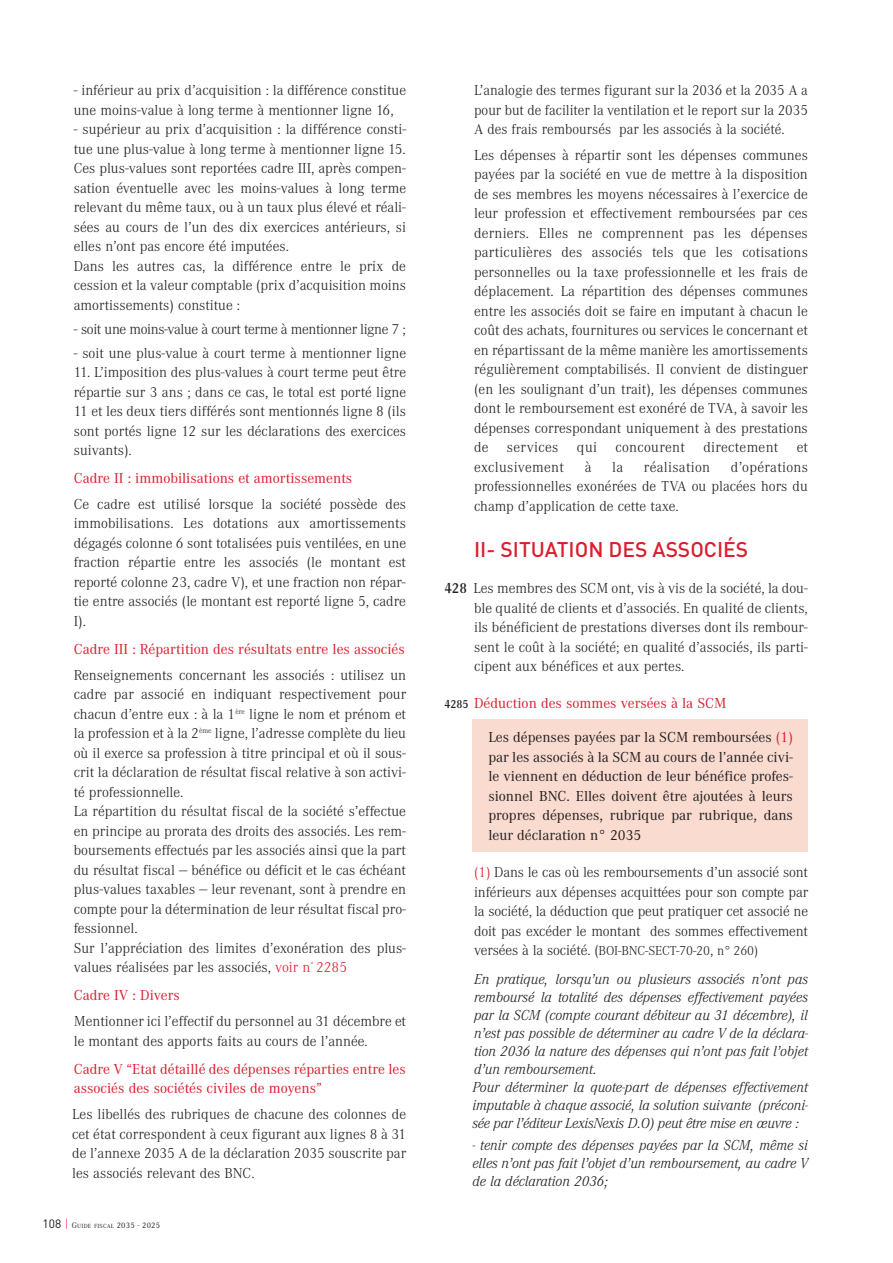
<style>
.page{position:relative;width:893px;height:1263px;background:#fff}
.page>*{position:absolute;margin:0;border:0;box-sizing:border-box;transform-origin:0 0}
.t1{font:500 21px "DIN";color:#db1e30}
.t2{font:300 15px/19.5px "Corporate A";color:#231f20;text-align:justify}
.t3{font:italic 300 15px/18px "Corporate A";color:#231f20}
.t4{font:15px/19.5px "Corporate A";color:#231f20;text-align:justify}
.t5{font:15px/19.5px "Corporate A";color:#db1e30}
.t6{font:300 15px "Corporate A";letter-spacing:-.025em;color:#231f20}
.t7{font:300 15px "Corporate A";letter-spacing:.02em;color:#231f20}
.t8{font:300 13.5px "Corporate A";letter-spacing:-.01em;color:#231f20}
.t9{font:8.25px "Corporate A";letter-spacing:.025em;color:#231f20}
.s1{color:#db1e30}
.s2{font-family:"DIN";font-size:12px}
.s3{font-family:"DIN";font-weight:300;font-size:12px;color:#db1e30}
.s4{font-size:6.15px}
.s5{font-weight:600}
.s6{font-weight:600;font-size:12px;color:#231f20}
.s7{font-size:15px}
</style>
<div class="page">
<div style="left:473px;top:719px;width:335px;height:132px;background:#f9dbd0"></div>
<p class="t2" style="left:74px;top:82px;width:334px">- inférieur au prix d’acquisition : la différence constitue une moins-value à long terme à mentionner ligne 16,</p>
<p class="t2" style="left:74px;top:121px;width:334px;text-align:left">- supérieur au prix d’acquisition : la différence consti&shy;tue une plus-value à long terme à mentionner ligne 15.<br>Ces plus-values sont reportées cadre III, après compen&shy;sation éventuelle avec les moins-values à long terme relevant du même taux, ou à un taux plus élevé et réali&shy;sées au cours de l’un des dix exercices antérieurs, si elles n’ont pas encore été imputées.<br>Dans les autres cas, la différence entre le prix de cession et la valeur comptable (prix d’acquisition moins amortissements) constitue :</p>
<p class="t6" style="left:74px;top:323px;width:334px">- soit une moins-value à court terme à mentionner ligne 7 ;</p>
<p class="t2" style="left:74px;top:344px;width:334px">- soit une plus-value à court terme à mentionner ligne</p>
<p class="t2" style="left:74px;top:364px;width:334px">11. L’imposition des plus-values à court terme peut être répartie sur 3 ans ; dans ce cas, le total est porté ligne 11 et les deux tiers différés sont mentionnés ligne 8 (ils sont portés ligne 12 sur les déclarations des exercices suivants).</p>
<p class="t5" style="left:74px;top:470px;width:280px">Cadre II : immobilisations et amortissements</p>
<p class="t2" style="left:74px;top:496px;width:334px">Ce cadre est utilisé lorsque la société possède des immobilisations. Les dotations aux amortissements dégagés colonne 6 sont totalisées puis ventilées, en une fraction répartie entre les associés (le montant est reporté colonne 23, cadre V), et une fraction non répar&shy;tie entre associés (le montant est reporté ligne 5, cadre I).</p>
<p class="t5" style="left:74px;top:641px;width:333px">Cadre III : Répartition des résultats entre les associés</p>
<p class="t2" style="left:74px;top:666px;width:334px;text-align:left">Renseignements concernant les associés : utilisez un cadre par associé en indiquant respectivement pour chacun d’entre eux : à la 1<sup>ère</sup> ligne le nom et prénom et la profession et à la 2<sup>ème</sup> ligne, l’adresse complète du lieu où il exerce sa profession à titre principal et où il sous&shy;crit la déclaration de résultat fiscal relative à son activi&shy;té professionnelle.<br>La répartition du résultat fiscal de la société s’effectue en principe au prorata des droits des associés. Les rem&shy;boursements effectués par les associés ainsi que la part du résultat fiscal — bénéfice ou déficit et le cas échéant plus-values taxables — leur revenant, sont à prendre en compte pour la détermination de leur résultat fiscal pro&shy;fessionnel.<br>Sur l’appréciation des limites d’exonération des plus&shy;values réalisées par les associés, <span class="s1">voir n</span><sup>°</sup> <span class="s1">2285</span></p>
<p class="t5" style="left:74px;top:987px;width:108px">Cadre IV : Divers</p>
<p class="t2" style="left:74px;top:1013px;width:334px">Mentionner ici l’effectif du personnel au 31 décembre et le montant des apports faits au cours de l’année.</p>
<p class="t5" style="left:74px;top:1060px;width:333px">Cadre V “Etat détaillé des dépenses réparties entre les associés des sociétés civiles de moyens”</p>
<p class="t2" style="left:72px;top:1106px;width:335px">Les libellés des rubriques de chacune des colonnes de cet état correspondent à ceux figurant aux lignes 8 à 31 de l’annexe 2035 A de la déclaration 2035 souscrite par les associés relevant des BNC.</p>
<p class="t9" style="left:43px;top:1222px;width:119px"><span class="s2">108</span> <span class="s3">|</span> G<span class="s4">UIDE FISCAL</span> 2035 - 2025</p>
<p class="t2" style="left:474px;top:82px;width:335px">L’analogie des termes figurant sur la 2036 et la 2035 A a pour but de faciliter la ventilation et le report sur la 2035<br>A des frais remboursés par les associés à la société.</p>
<p class="t2" style="left:474px;top:147px;width:335px">Les dépenses à répartir sont les dépenses communes payées par la société en vue de mettre à la disposition de ses membres les moyens nécessaires à l’exercice de leur profession et effectivement remboursées par ces derniers. Elles ne comprennent pas les dépenses particulières des associés tels que les cotisations personnelles ou la taxe professionnelle et les frais de déplacement. La répartition des dépenses communes entre les associés doit se faire en imputant à chacun le coût des achats, fournitures ou services le concernant et en répartissant de la même manière les amortissements régulièrement comptabilisés. Il convient de distinguer (en les soulignant d’un trait), les dépenses communes dont le remboursement est exonéré de TVA, à savoir les dépenses correspondant uniquement à des prestations de services qui concourent directement et exclusivement</p>
<p class="t2" style="left:474px;top:459px;width:335px;text-indent:257px">d’opérations professionnelles exonérées de TVA ou placées hors du champ d’application de cette taxe.</p>
<h1 class="t1" style="left:474px;top:542px;width:276px">II- SITUATION DES ASSOCIÉS</h1>
<p class="t2" style="left:474px;top:580px;width:335px;text-indent:-30px"><span class="s5">428</span> Les membres des SCM ont, vis à vis de la société, la dou&shy;ble qualité de clients et d’associés. En qualité de clients, ils bénéficient de prestations diverses dont ils rembour&shy;sent le coût à la société; en qualité d’associés, ils parti&shy;cipent aux bénéfices et aux pertes.</p>
<p class="t5" style="left:444px;top:694px;width:284px"><span class="s6">4285</span> Déduction des sommes versées à la SCM</p>
<p class="t4" style="left:488px;top:729px;width:306px">Les dépenses payées par la SCM remboursées <span class="s1">(1) </span>par les associés à la SCM au cours de l’année civi&shy;le viennent en déduction de leur bénéfice profes&shy;sionnel BNC. Elles doivent être ajoutées à leurs propres dépenses, rubrique par rubrique, dans leur déclaration n° 2035</p>
<p class="t2" style="left:474px;top:864px;width:335px"><span class="s1">(1)</span> Dans le cas où les remboursements d’un associé sont inférieurs aux dépenses acquittées pour son compte par la société, la déduction que peut pratiquer cet associé ne doit pas excéder le montant des sommes effectivement</p>
<p class="t8" style="left:474px;top:946px;width:285px"><span class="s7">versées à la société. (</span>BOI-BNC-SECT-70-20<span class="s7">,</span> n° 260)</p>
<p class="t3" style="left:472px;top:971px;width:337px">En pratique, lorsqu’un ou plusieurs associés n’ont pas remboursé la totalité des dépenses effectivement payées par la SCM (compte courant débiteur au 31 décembre), il n’est pas possible de déterminer au cadre V de la déclara&shy;tion 2036 la nature des dépenses qui n’ont pas fait l’objet d’un remboursement.<br>Pour déterminer la quote-part de dépenses effectivement imputable à chaque associé, la solution suivante (préconi&shy;sée par l’éditeur LexisNexis D.O) peut être mise en œuvre :</p>
<p class="t3" style="left:472px;top:1137px;width:337px;text-align:justify">- tenir compte des dépenses payées par la SCM, même si elles n’ont pas fait l’objet d’un remboursement, au cadre V de la déclaration 2036;</p>
<p class="t2" style="left:585px;top:459px;width:8px">à</p>
<p class="t2" style="left:612px;top:459px;width:12px">la</p>
<p class="t7" style="left:644px;top:462px;width:68px">réalisation</p>
</div>
